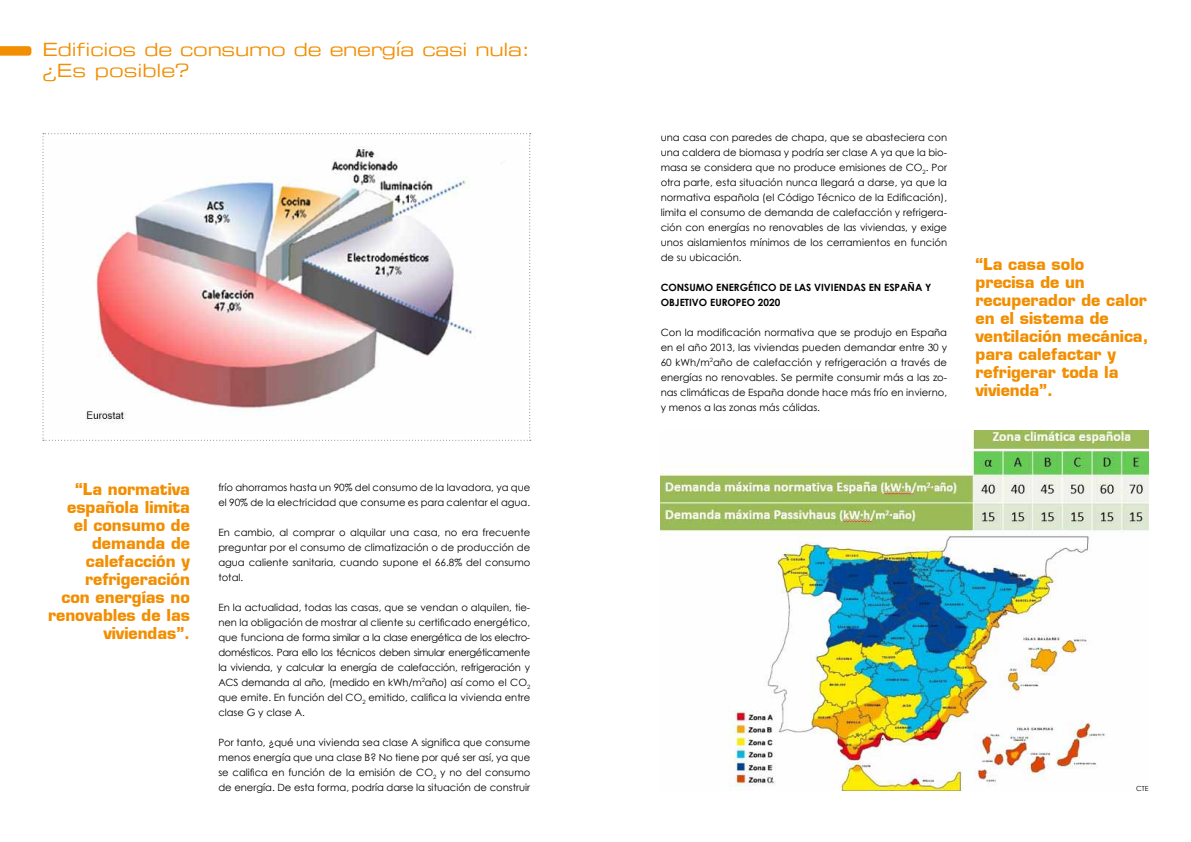
<style>
.page{position:relative;width:1191px;height:842px;background:#fff}
.page>*{position:absolute;margin:0;border:0;box-sizing:border-box;transform-origin:0 0}
.t1{font:18px/21px "Eurostile Extended Two";letter-spacing:-.015em;color:#f28e00}
.t2{font:700 16px/18px "Eurostile";color:#f28e00;text-align:right}
.t3{font:10px/15px "Century Gothic";color:#000;text-align:justify}
.t4{font:700 10px/15px "Century Gothic";color:#000}
.t5{font:7px "Century Gothic";color:#000}
</style>
<div class="page">
<img style="left:660px;top:430px;width:488px;height:361px">
<svg style="left:0;top:46px;width:31px;height:10px"></svg>
<img style="left:43px;top:133px;width:488px;height:308px">
<h1 class="t1" style="left:43px;top:39px;width:489px">Edificios de consumo de energía casi nula: ¿Es posible?</h1>
<h2 class="t2" style="left:48px;top:480px;width:143px">“La normativa española limita<br>el consumo de demanda de calefacción y refrigeración<br>con energías no renovables de las viviendas”.</h2>
<p class="t3" style="left:218px;top:479px;width:313px">frío ahorramos hasta un 90% del consumo de la lavadora, ya que el 90% de la electricidad que consume es para calentar el agua.</p>
<p class="t3" style="left:218px;top:524px;width:313px">En cambio, al comprar o alquilar una casa, no era frecuente preguntar por el consumo de climatización o de producción de agua caliente sanitaria, cuando supone el 66.8% del consumo total.</p>
<p class="t3" style="left:218px;top:599px;width:313px">En la actualidad, todas las casas, que se vendan o alquilen, tie&shy;nen la obligación de mostrar al cliente su certificado energético, que funciona de forma similar a la clase energética de los electro&shy;domésticos. Para ello los técnicos deben simular energéticamente la vivienda, y calcular la energía de calefacción, refrigeración y ACS demanda al año, (medido en kWh/m<sup>2</sup>año) así como el CO<sub>2 </sub>que emite. En función del CO<sub>2</sub> emitido, califica la vivienda entre clase G y clase A.</p>
<p class="t3" style="left:218px;top:734px;width:313px">Por tanto, ¿qué una vivienda sea clase A significa que consume menos energía que una clase B? No tiene por qué ser así, ya que se califica en función de la emisión de CO<sub>2</sub> y no del consumo de energía. De esta forma, podría darse la situación de construir</p>
<p class="t3" style="left:660px;top:129px;width:288px">una casa con paredes de chapa, que se abasteciera con una caldera de biomasa y podría ser clase A ya que la bio&shy;masa se considera que no produce emisiones de CO<sub>2</sub>. Por otra parte, esta situación nunca llegará a darse, ya que la normativa española (el Código Técnico de la Edificación), limita el consumo de demanda de calefacción y refrigera&shy;ción con energías no renovables de las viviendas, y exige unos aislamientos mínimos de los cerramientos en función de su ubicación.</p>
<p class="t4" style="left:660px;top:279px;width:272px">CONSUMO ENERGÉTICO DE LAS VIVIENDAS EN ESPAÑA Y<br>OBJETIVO EUROPEO 2020</p>
<p class="t3" style="left:660px;top:324px;width:288px">Con la modificación normativa que se produjo en España en el año 2013, las viviendas pueden demandar entre 30 y 60 kWh/m<sup>2</sup>año de calefacción y refrigeración a través de energías no renovables. Se permite consumir más a las zo&shy;nas climáticas de España donde hace más frío en invierno, y menos a las zonas más cálidas.</p>
<h2 class="t2" style="left:975px;top:255px;width:174px;text-align:left">“La casa solo<br>precisa de un recuperador de calor en el sistema de ventilación mecánica, para calefactar y refrigerar toda la vivienda”.</h2>
<p class="t5" style="left:1136px;top:784px;width:14px">CTE</p>
</div>
